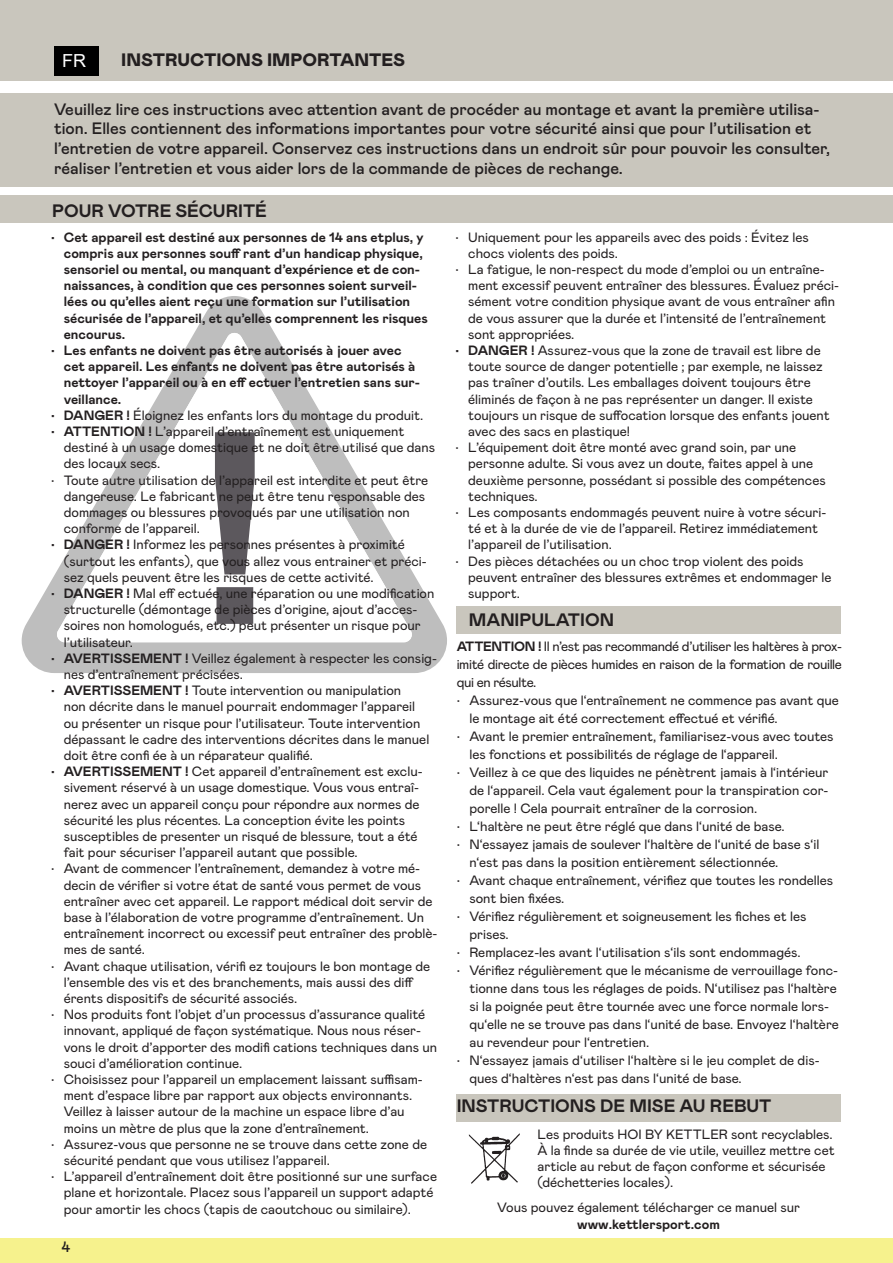
<style>
.page{position:relative;width:893px;height:1263px;background:#fff}
.page>*{position:absolute;margin:0;border:0;box-sizing:border-box;transform-origin:0 0}
.t1{font:700 18px "Mabry";color:#231f20}
.t2{font:900 18px "Mabry";color:#231f20}
.t3{font:18px "Arial";color:#fff}
.t4{font:500 16.5px/19.8px "Mabry";color:#231f20}
.t5{font:500 15px "Mabry";color:#231f20}
.t6{font:13.5px/16.2px "Mabry";color:#231f20}
.t7{font:700 13.5px/16.2px "Mabry";color:#231f20}
.s1{font-weight:700}
</style>
<div class="page">
<div style="left:0;top:0;width:893px;height:81px;background:#c9c6bd"></div>
<div style="left:0;top:1238px;width:893px;height:25px;background:#f6f28d"></div>
<svg style="left:22px;top:296px;width:425px;height:377px"></svg>
<svg style="left:57px;top:333px;width:355px;height:309px"></svg>
<svg style="left:215px;top:432px;width:40px;height:192px"></svg>
<div style="left:0;top:196px;width:893px;height:27px;background:#c9c6bd"></div>
<div style="left:0;top:94px;width:893px;height:93px;background:#c9c6bd"></div>
<div style="left:54px;top:46px;width:45px;height:30px;background:#000"></div>
<div style="left:456px;top:606px;width:385px;height:28px;background:#c9c6bd"></div>
<div style="left:457px;top:1094px;width:384px;height:27px;background:#c9c6bd"></div>
<img style="left:468px;top:1133px;width:52px;height:51px">
<h1 class="t3" style="left:62px;top:48px;width:25px">FR</h1>
<h1 class="t2" style="left:121px;top:47px;width:285px">INSTRUCTIONS IMPORTANTES</h1>
<p class="t4" style="left:54px;top:98px;width:778px">Veuillez lire ces instructions avec attention avant de procéder au montage et avant la première utilisa&shy;tion. Elles contiennent des informations importantes pour votre sécurité ainsi que pour l’utilisation et l’entretien de votre appareil. Conservez ces instructions dans un endroit sûr pour pouvoir les consulter, réaliser l’entretien et vous aider lors de la commande de pièces de rechange.</p>
<h1 class="t1" style="left:52px;top:198px;width:216px">POUR VOTRE SÉCURITÉ</h1>
<p class="t7" style="left:64px;top:228px;width:366px;text-indent:-13px">• Cet appareil est destiné aux personnes de 14 ans etplus, y compris aux personnes souff rant d’un handicap physique, sensoriel ou mental, ou manquant d’expérience et de con&shy;naissances, à condition que ces personnes soient surveil&shy;lées ou qu’elles aient reçu une formation sur l’utilisation sécurisée de l’appareil, et qu’elles comprennent les risques encourus.</p>
<p class="t7" style="left:64px;top:342px;width:358px;text-indent:-13px">• Les enfants ne doivent pas être autorisés à jouer avec cet appareil. Les enfants ne doivent pas être autorisés à nettoyer l’appareil ou à en eff ectuer l’entretien sans sur&shy;veillance.</p>
<p class="t6" style="left:51px;top:406px;width:374px"><span class="s1">• DANGER !</span> Éloignez les enfants lors du montage du produit.</p>
<p class="t6" style="left:64px;top:422px;width:373px;text-indent:-13px"><span class="s1">• ATTENTION !</span> L’appareil d’entraînement est uniquement destiné à un usage domestique et ne doit être utilisé que dans des locaux secs.</p>
<p class="t6" style="left:64px;top:471px;width:366px;text-indent:-13px">• Toute autre utilisation de l’appareil est interdite et peut être dangereuse. Le fabricant ne peut être tenu responsable des dommages ou blessures provoqués par une utilisation non conforme de l’appareil.</p>
<p class="t6" style="left:64px;top:536px;width:364px;text-indent:-13px"><span class="s1">• DANGER !</span> Informez les personnes présentes à proximité (surtout les enfants), que vous allez vous entrainer et préci&shy;sez quels peuvent être les risques de cette activité.</p>
<p class="t6" style="left:64px;top:584px;width:372px;text-indent:-13px"><span class="s1">• DANGER !</span> Mal eff ectuée, une réparation ou une modification structurelle (démontage de pièces d’origine, ajout d’acces&shy;soires non homologués, etc.) peut présenter un risque pour l’utilisateur.</p>
<p class="t6" style="left:64px;top:649px;width:375px;text-indent:-13px"><span class="s1">• AVERTISSEMENT !</span> Veillez également à respecter les consig&shy;nes d’entraînement précisées.</p>
<p class="t6" style="left:64px;top:682px;width:367px;text-indent:-13px"><span class="s1">• AVERTISSEMENT !</span> Toute intervention ou manipulation<br>non décrite dans le manuel pourrait endommager l’appareil ou présenter un risque pour l’utilisateur. Toute intervention dépassant le cadre des interventions décrites dans le manuel doit être confi ée à un réparateur qualifié.</p>
<p class="t6" style="left:64px;top:763px;width:360px;text-indent:-13px"><span class="s1">• AVERTISSEMENT !</span> Cet appareil d’entraînement est exclu&shy;sivement réservé à un usage domestique. Vous vous entraî&shy;nerez avec un appareil conçu pour répondre aux normes de sécurité les plus récentes. La conception évite les points susceptibles de presenter un risqué de blessure, tout a été fait pour sécuriser l’appareil autant que possible.</p>
<p class="t6" style="left:64px;top:860px;width:375px;text-indent:-13px">• Avant de commencer l’entraînement, demandez à votre mé&shy;decin de vérifier si votre état de santé vous permet de vous entraîner avec cet appareil. Le rapport médical doit servir de base à l’élaboration de votre programme d’entraînement. Un entraînement incorrect ou excessif peut entraîner des problè&shy;mes de santé.</p>
<p class="t6" style="left:64px;top:957px;width:368px;text-indent:-13px">• Avant chaque utilisation, vérifi ez toujours le bon montage de l’ensemble des vis et des branchements, mais aussi des diff érents dispositifs de sécurité associés.</p>
<p class="t6" style="left:64px;top:1006px;width:375px;text-indent:-13px">• Nos produits font l’objet d’un processus d’assurance qualité innovant, appliqué de façon systématique. Nous nous réser&shy;vons le droit d’apporter des modifi cations techniques dans un souci d’amélioration continue.</p>
<p class="t6" style="left:64px;top:1070px;width:360px;text-indent:-13px">• Choisissez pour l’appareil un emplacement laissant suffisam&shy;ment d’espace libre par rapport aux objects environnants.<br>Veillez à laisser autour de la machine un espace libre d’au moins un mètre de plus que la zone d’entraînement.</p>
<p class="t6" style="left:64px;top:1135px;width:365px;text-indent:-13px">• Assurez-vous que personne ne se trouve dans cette zone de sécurité pendant que vous utilisez l’appareil.</p>
<p class="t6" style="left:64px;top:1168px;width:375px;text-indent:-13px">• L’appareil d’entraînement doit être positionné sur une surface plane et horizontale. Placez sous l’appareil un support adapté pour amortir les chocs (tapis de caoutchouc ou similaire).</p>
<p class="t5" style="left:62px;top:1236px;width:10px">4</p>
<p class="t6" style="left:468px;top:228px;width:342px;text-indent:-13px">• Uniquement pour les appareils avec des poids : Évitez les chocs violents des poids.</p>
<p class="t6" style="left:468px;top:260px;width:372px;text-indent:-13px">• La fatigue, le non-respect du mode d’emploi ou un entraîne&shy;ment excessif peuvent entraîner des blessures. Évaluez préci&shy;sément votre condition physique avant de vous entraîner afin de vous assurer que la durée et l’intensité de l’entraînement sont appropriées.</p>
<p class="t6" style="left:468px;top:341px;width:363px;text-indent:-13px"><span class="s1">• DANGER !</span> Assurez-vous que la zone de travail est libre de toute source de danger potentielle ; par exemple, ne laissez pas traîner d’outils. Les emballages doivent toujours être éliminés de façon à ne pas représenter un danger. Il existe toujours un risque de suffocation lorsque des enfants jouent avec des sacs en plastique!</p>
<p class="t6" style="left:468px;top:439px;width:359px;text-indent:-13px">• L’équipement doit être monté avec grand soin, par une personne adulte. Si vous avez un doute, faites appel à une deuxième personne, possédant si possible des compétences techniques.</p>
<p class="t6" style="left:468px;top:503px;width:360px;text-indent:-13px">• Les composants endommagés peuvent nuire à votre sécuri&shy;té et à la durée de vie de l’appareil. Retirez immédiatement l’appareil de l’utilisation.</p>
<p class="t6" style="left:468px;top:552px;width:365px;text-indent:-13px">• Des pièces détachées ou un choc trop violent des poids peuvent entraîner des blessures extrêmes et endommager le support.</p>
<h1 class="t1" style="left:469px;top:606px;width:147px">MANIPULATION</h1>
<p class="t6" style="left:457px;top:636px;width:387px;line-height:18px;text-align:justify"><span class="s1">ATTENTION !</span> Il n’est pas recommandé d’utiliser les haltères à prox&shy;imité directe de pièces humides en raison de la formation de rouille qui en résulte.</p>
<p class="t6" style="left:469px;top:690px;width:371px;line-height:18px;text-indent:-13px">• Assurez-vous que l‘entraînement ne commence pas avant que le montage ait été correctement effectué et vérifié.</p>
<p class="t6" style="left:469px;top:726px;width:366px;line-height:18px;text-indent:-13px">• Avant le premier entraînement, familiarisez-vous avec toutes les fonctions et possibilités de réglage de l‘appareil.</p>
<p class="t6" style="left:469px;top:762px;width:361px;line-height:18px;text-align:justify;text-indent:-13px">• Veillez à ce que des liquides ne pénètrent jamais à l‘intérieur de l‘appareil. Cela vaut également pour la transpiration cor&shy;porelle ! Cela pourrait entraîner de la corrosion.</p>
<p class="t6" style="left:457px;top:817px;width:330px">• L‘haltère ne peut être réglé que dans l‘unité de base.</p>
<p class="t6" style="left:469px;top:834px;width:351px;line-height:18px;text-indent:-13px">• N‘essayez jamais de soulever l‘haltère de l‘unité de base s‘il n‘est pas dans la position entièrement sélectionnée.</p>
<p class="t6" style="left:469px;top:870px;width:365px;line-height:18px;text-indent:-13px">• Avant chaque entraînement, vérifiez que toutes les rondelles sont bien fixées.</p>
<p class="t6" style="left:469px;top:906px;width:339px;line-height:18px;text-indent:-13px">• Vérifiez régulièrement et soigneusement les fiches et les prises.</p>
<p class="t6" style="left:457px;top:943px;width:345px">• Remplacez-les avant l‘utilisation s‘ils sont endommagés.</p>
<p class="t6" style="left:469px;top:960px;width:371px;line-height:18px;text-indent:-13px">• Vérifiez régulièrement que le mécanisme de verrouillage fonc&shy;tionne dans tous les réglages de poids. N‘utilisez pas l‘haltère si la poignée peut être tournée avec une force normale lors&shy;qu‘elle ne se trouve pas dans l‘unité de base. Envoyez l‘haltère au revendeur pour l‘entretien.</p>
<p class="t6" style="left:469px;top:1050px;width:352px;line-height:18px;text-indent:-13px">• N‘essayez jamais d‘utiliser l‘haltère si le jeu complet de dis&shy;ques d‘haltères n‘est pas dans l‘unité de base.</p>
<h1 class="t1" style="left:457px;top:1092px;width:316px">INSTRUCTIONS DE MISE AU REBUT</h1>
<p class="t6" style="left:537px;top:1125px;width:299px">Les produits HOI BY KETTLER sont recyclables.<br>À la finde sa durée de vie utile, veuillez mettre cet article au rebut de façon conforme et sécurisée (déchetteries locales).</p>
<p class="t6" style="left:497px;top:1199px;width:304px">Vous pouvez également télécharger ce manuel sur</p>
<p class="t7" style="left:577px;top:1215px;width:144px">www.kettlersport.com</p>
</div>
